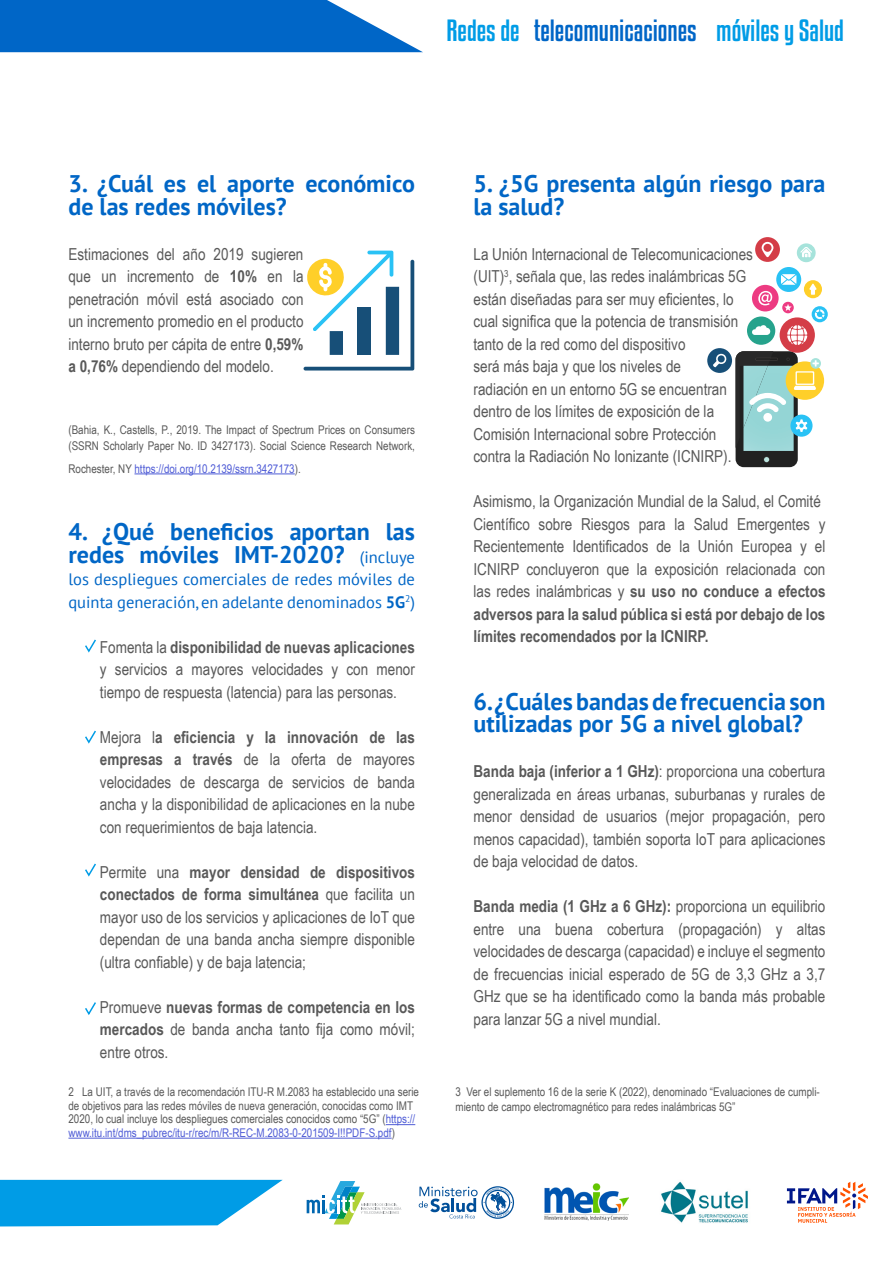
<style>
.page{position:relative;width:893px;height:1263px;background:#fff}
.page>*{position:absolute;margin:0;border:0;box-sizing:border-box;transform-origin:0 0}
.t1{font:27px "Kenyan Coffee Rg";color:#009ce6}
.t2{font:700 24px/22.5px "PT Sans";color:#0066c6}
.t3{font:16.5px/22.5px "Arial Narrow";color:#595959;text-align:justify}
.t4{font:16.5px/22.5px "PT Sans";color:#0066c6}
.t5{font:12px/13.5px "Arial Narrow";color:#595959}
.t6{font:12px "Arial Narrow";color:#4f5cd6}
.s1{color:#0066c7}
.s2{font-weight:700}
.s3{color:#595959}
.s4{font-weight:400;font-size:16.5px}
.s5{color:#4f5cd6}
</style>
<div class="page">
<img style="left:661px;top:1181px;width:87px;height:42px">
<img style="left:544px;top:1184px;width:84px;height:37px">
<svg style="left:419px;top:1186px;width:95px;height:33px"></svg>
<svg style="left:307px;top:1181px;width:94px;height:43px"></svg>
<svg style="left:787px;top:1182px;width:81px;height:41px"></svg>
<svg style="left:0;top:1180px;width:283px;height:46px;background:#1ea7e9"></svg>
<svg style="left:0;top:0;width:423px;height:52px;background:#1c77cd"></svg>
<hr style="left:134px;top:473px;width:161px;height:1px;background:#4f5cd6">
<svg style="left:304px;top:251px;width:110px;height:119px"></svg>
<div style="left:330px;top:331px;width:13px;height:24px;background:#174f78"></div>
<svg style="left:386px;top:1124px;width:29px;height:1px"></svg>
<hr style="left:68px;top:1138px;width:324px;height:1px;background:#4f5cd6">
<div style="left:736px;top:351px;width:62px;height:116px;background:#212121;border-radius:8px"></div>
<div style="left:780px;top:317px;width:35px;height:36px;background:#d43d47;border-radius:50%"></div>
<svg style="left:787px;top:325px;width:20px;height:20px"></svg>
<div style="left:786px;top:361px;width:38px;height:39px;background:#ffcf29;border-radius:50%"></div>
<div style="left:752px;top:285px;width:27px;height:26px;background:#ed3b82;border-radius:50%"></div>
<svg style="left:758px;top:291px;width:14px;height:14px"></svg>
<div style="left:747px;top:316px;width:28px;height:29px;background:#26a38c;border-radius:50%"></div>
<svg style="left:752px;top:325px;width:19px;height:10px"></svg>
<div style="left:776px;top:267px;width:25px;height:25px;background:#29c2f5;border-radius:50%"></div>
<svg style="left:781px;top:274px;width:15px;height:11px"></svg>
<div style="left:707px;top:348px;width:25px;height:25px;background:#174f78;border-radius:50%"></div>
<svg style="left:713px;top:353px;width:14px;height:14px"></svg>
<div style="left:755px;top:237px;width:25px;height:25px;background:#d43d47;border-radius:50%"></div>
<svg style="left:762px;top:242px;width:11px;height:15px"></svg>
<div style="left:804px;top:280px;width:18px;height:18px;background:#ffcf29;border-radius:50%"></div>
<svg style="left:809px;top:284px;width:7px;height:11px"></svg>
<div style="left:797px;top:243px;width:19px;height:19px;background:#a6e3db;border-radius:50%"></div>
<svg style="left:800px;top:247px;width:12px;height:10px"></svg>
<div style="left:810px;top:358px;width:11px;height:11px;background:#a6e3db;border-radius:50%"></div>
<svg style="left:736px;top:351px;width:83px;height:112px"></svg>
<svg style="left:782px;top:302px;width:12px;height:11px"></svg>
<svg style="left:784px;top:304px;width:8px;height:7px"></svg>
<svg style="left:812px;top:306px;width:16px;height:16px"></svg>
<svg style="left:815px;top:309px;width:10px;height:10px"></svg>
<svg style="left:85px;top:639px;width:11px;height:14px"></svg>
<svg style="left:85px;top:730px;width:11px;height:14px"></svg>
<svg style="left:85px;top:863px;width:11px;height:14px"></svg>
<svg style="left:85px;top:1002px;width:11px;height:13px"></svg>
<h1 class="t1" style="left:447px;top:12px;width:399px">Redes de <span class="s1">telecomunicaciones</span> móviles y Salud</h1>
<p class="t2" style="left:68px;top:172px;width:348px">3. ¿Cuál es el aporte económico de las redes móviles?</p>
<p class="t3" style="left:68px;top:242px;width:237px">Estimaciones del año 2019 sugieren que un incremento de <span class="s2">10%</span> en la penetración móvil está asociado con un incremento promedio en el producto interno bruto per cápita de entre <span class="s2">0,59% a 0,76%</span> dependiendo del modelo.</p>
<p class="t5" style="left:68px;top:421px;width:348px;line-height:16.5px">(Bahia, K., Castells, P., 2019. The Impact of Spectrum Prices on Consumers (SSRN Scholarly Paper No. ID 3427173). Social Science Research Network,</p>
<p class="t6" style="left:68px;top:460px;width:234px"><span class="s3">Rochester, NY</span> https://doi.org/10.2139/ssrn.3427173<span class="s3">).</span></p>
<p class="t2" style="left:68px;top:520px;width:348px">4. ¿Qué beneficios aportan las redes móviles IMT-2020? <span class="s4">(incluye</span></p>
<p class="t4" style="left:68px;top:568px;width:348px">los despliegues comerciales de redes móviles de quinta generación, en adelante denominados <span class="s2">5G</span><sup>2</sup>)</p>
<p class="t3" style="left:100px;top:635px;width:316px">Fomenta la <span class="s2">disponibilidad de nuevas aplicaciones </span>y servicios a mayores velocidades y con menor tiempo de respuesta (latencia) para las personas.</p>
<p class="t3" style="left:100px;top:725px;width:316px">Mejora l<span class="s2">a eficiencia y la innovación de las empresas a través</span> de la oferta de mayores velocidades de descarga de servicios de banda ancha y la disponibilidad de aplicaciones en la nube con requerimientos de baja latencia.</p>
<p class="t3" style="left:100px;top:860px;width:317px">Permite una <span class="s2">mayor densidad de dispositivos conectados de forma simultánea</span> que facilita un mayor uso de los servicios y aplicaciones de IoT que dependan de una banda ancha siempre disponible (ultra confiable) y de baja latencia;</p>
<p class="t3" style="left:100px;top:995px;width:316px">Promueve <span class="s2">nuevas formas de competencia en los mercados</span> de banda ancha tanto fija como móvil; entre otros.</p>
<p class="t2" style="left:473px;top:172px;width:354px">5. ¿5G presenta algún riesgo para la salud?</p>
<p class="t3" style="left:473px;top:242px;width:281px">La Unión Internacional de Telecomunicaciones</p>
<p class="t3" style="left:473px;top:264px;width:274px">(UIT)<sup>3</sup>, señala que, las redes inalámbricas 5G</p>
<p class="t3" style="left:473px;top:287px;width:262px">están diseñadas para ser muy eficientes, lo</p>
<p class="t3" style="left:473px;top:309px;width:266px">cual significa que la potencia de transmisión</p>
<p class="t3" style="left:473px;top:332px;width:214px">tanto de la red como del dispositivo</p>
<p class="t3" style="left:473px;top:354px;width:209px">será más baja y que los niveles de</p>
<p class="t3" style="left:473px;top:377px;width:255px">radiación en un entorno 5G se encuentran</p>
<p class="t3" style="left:473px;top:399px;width:242px">dentro de los límites de exposición de la</p>
<p class="t3" style="left:473px;top:422px;width:244px">Comisión Internacional sobre Protección</p>
<p class="t3" style="left:473px;top:444px;width:259px">contra la Radiación No Ionizante (ICNIRP).</p>
<p class="t3" style="left:473px;top:489px;width:349px">Asimismo, la Organización Mundial de la Salud, el Comité</p>
<p class="t3" style="left:473px;top:512px;width:353px">Científico sobre Riesgos para la Salud Emergentes y Recientemente Identificados de la Unión Europea y el ICNIRP concluyeron que la exposición relacionada con las redes inalámbricas y <span class="s2">su uso no conduce a efectos adversos para la salud pública si está por debajo de los límites recomendados por la ICNIRP.</span></p>
<p class="t2" style="left:473px;top:689px;width:353px">6. ¿Cuáles bandas de frecuencia son utilizadas por 5G a nivel global?</p>
<p class="t3" style="left:473px;top:759px;width:353px"><span class="s2">Banda baja (inferior a 1 GHz)</span>: proporciona una cobertura generalizada en áreas urbanas, suburbanas y rurales de menor densidad de usuarios (mejor propagación, pero menos capacidad), también soporta IoT para aplicaciones de baja velocidad de datos.</p>
<p class="t3" style="left:473px;top:894px;width:353px"><span class="s2">Banda media (1 GHz a 6 GHz):</span> proporciona un equilibrio entre una buena cobertura (propagación) y altas velocidades de descarga (capacidad) e incluye el segmento de frecuencias inicial esperado de 5G de 3,3 GHz a 3,7<br>GHz que se ha identificado como la banda más probable para lanzar 5G a nivel mundial.</p>
<p class="t5" style="left:68px;top:1085px;width:352px">2 La UIT, a través de la recomendación ITU-R M.2083 ha establecido una serie de objetivos para las redes móviles de nueva generación, conocidas como IMT 2020, lo cual incluye los despliegues comerciales conocidos como “5G” (<span class="s5">https:// www.itu.int/dms_pubrec/itu-r/rec/m/R-REC-M.2083-0-201509-I!!PDF-S.pdf</span>)</p>
<p class="t5" style="left:455px;top:1084px;width:366px;line-height:14.4px">3 Ver el suplemento 16 de la serie K (2022), denominado “Evaluaciones de cumpli&shy;miento de campo electromagnético para redes inalámbricas 5G”</p>
</div>
